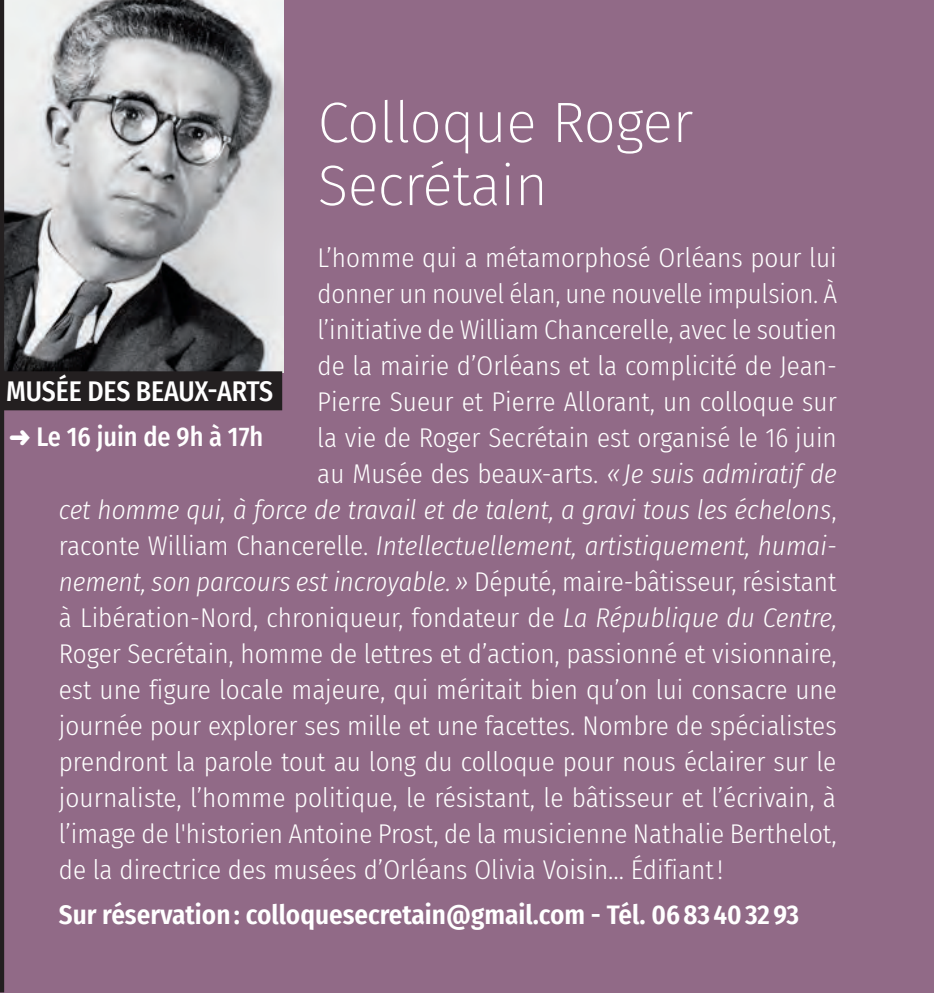
<style>
.page{position:relative;width:934px;height:995px;background:#fff}
.page>*{position:absolute;margin:0;border:0;box-sizing:border-box;transform-origin:0 0}
.t1{font:200 57px/63px "Fira Sans";letter-spacing:-.01em;color:#fff}
.t2{font:500 28.5px "Fira Sans Condensed";letter-spacing:-.005em;color:#fff}
.t3{font:300 27px "Fira Sans Condensed";color:#fff}
.t4{font:italic 300 27px "Fira Sans Condensed";color:#fff}
.t5{font:600 27px "Fira Sans Condensed";color:#fff}
.t6{font:500 27px "Fira Sans Condensed";color:#fff}
.s1{font-style:italic}
.s2{font-style:normal}
</style>
<div class="page">
<div style="left:0;top:0;width:933px;height:992px;background:#916a87"></div>
<img style="left:4px;top:0;width:279px;height:372px">
<hr style="left:0;top:0;width:4px;height:992px;background:#231f20">
<div style="left:0;top:371px;width:282px;height:39px;background:#231f20"></div>
<h1 class="t1" style="left:317px;top:91px;width:377px">Colloque Roger<br>Secrétain</h1>
<p class="t3" style="left:317px;top:238px;width:520px">L’homme qui a métamorphosé Orléans pour lui</p>
<p class="t3" style="left:317px;top:274px;width:521px">donner un nouvel élan, une nouvelle impulsion. À</p>
<p class="t3" style="left:317px;top:310px;width:520px">l’initiative de William Chancerelle, avec le soutien</p>
<p class="t3" style="left:317px;top:346px;width:520px">de la mairie d’Orléans et la complicité de Jean-</p>
<p class="t3" style="left:317px;top:382px;width:521px">Pierre Sueur et Pierre Allorant, un colloque sur</p>
<p class="t3" style="left:317px;top:418px;width:521px">la vie de Roger Secrétain est organisé le 16 juin</p>
<p class="t3" style="left:317px;top:454px;width:521px">au Musée des beaux-arts. <span class="s1">«Je suis admiratif de</span></p>
<p class="t4" style="left:59px;top:490px;width:779px">cet homme qui, à force de travail et de talent, a gravi tous les échelons<span class="s2">,</span></p>
<p class="t4" style="left:59px;top:526px;width:779px"><span class="s2">raconte William Chancerelle.</span> Intellectuellement, artistiquement, humai-</p>
<p class="t4" style="left:59px;top:562px;width:778px">nement, son parcours est incroyable. » <span class="s2">Député, maire-bâtisseur, résistant</span></p>
<p class="t3" style="left:59px;top:598px;width:779px">à Libération-Nord, chroniqueur, fondateur de <span class="s1">La République du Centre,</span></p>
<p class="t3" style="left:59px;top:634px;width:779px">Roger Secrétain, homme de lettres et d’action, passionné et visionnaire,</p>
<p class="t3" style="left:59px;top:670px;width:779px">est une figure locale majeure, qui méritait bien qu’on lui consacre une</p>
<p class="t3" style="left:59px;top:706px;width:779px">journée pour explorer ses mille et une facettes. Nombre de spécialistes</p>
<p class="t3" style="left:59px;top:742px;width:778px">prendront la parole tout au long du colloque pour nous éclairer sur le</p>
<p class="t3" style="left:59px;top:778px;width:778px">journaliste, l’homme politique, le résistant, le bâtisseur et l’écrivain, à</p>
<p class="t3" style="left:59px;top:814px;width:779px">l’image de l'historien Antoine Prost, de la musicienne Nathalie Berthelot,</p>
<p class="t3" style="left:59px;top:850px;width:665px">de la directrice des musées d’Orléans Olivia Voisin… Édifiant!</p>
<p class="t5" style="left:59px;top:891px;width:741px">Sur réservation: colloquesecretain@gmail.com - Tél. 0683403293</p>
<p class="t2" style="left:6px;top:368px;width:268px">MUSÉE DES BEAUX-ARTS</p>
<p class="t6" style="left:9px;top:414px;width:256px">➜ Le 16 juin de 9h à 17h</p>
</div>
